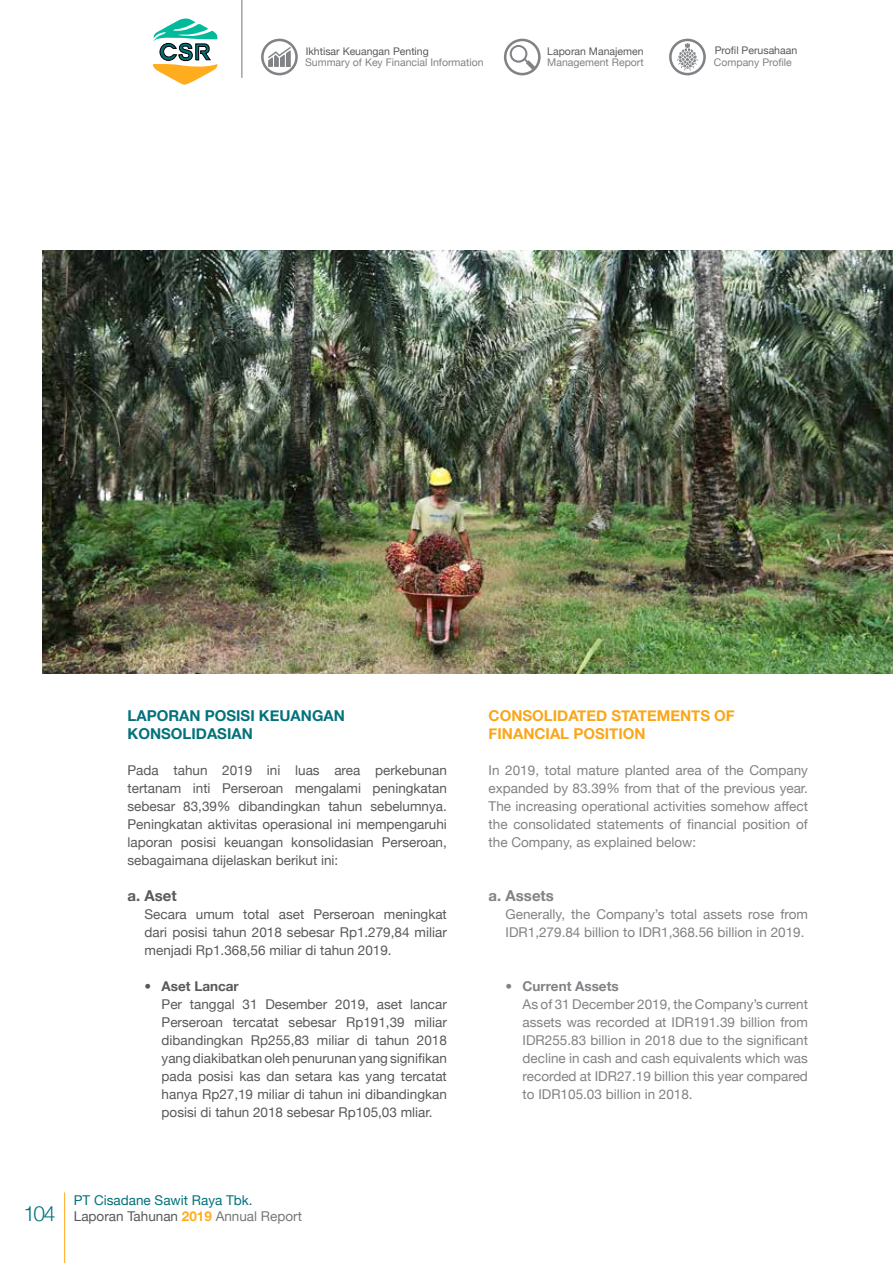
<style>
.page{position:relative;width:893px;height:1263px;background:#fff}
.page>*{position:absolute;margin:0;border:0;box-sizing:border-box;transform-origin:0 0}
.t1{font:700 15px/18px "Helvetica Neue";color:#faa61a}
.t2{font:700 15px/18px "Helvetica Neue";color:#04727b}
.t3{font:700 15px "Helvetica Neue";color:#808285}
.t4{font:700 15px "Helvetica Neue";color:#58595b}
.t5{font:13.5px/18px "Helvetica Neue";color:#58595b;text-align:justify}
.t6{font:13.5px/18px "Helvetica Neue";color:#808285}
.t7{font:13.5px/15.5px "Helvetica Neue";color:#02727b;text-align:center}
.t8{font:10.5px "Helvetica Neue";color:#808285}
.t9{font:10.5px "Helvetica Neue";color:#58595b}
.s1{font-weight:900;font-stretch:condensed}
.s2{font-weight:700}
.s3{font-weight:300;font-size:21px}
.s4{color:#58595b}
.s5{font-weight:700;color:#ffac1e}
.s6{color:#77787b}
</style>
<div class="page">
<hr style="left:241px;top:0;width:1px;height:78px;background:#808285">
<hr style="left:64px;top:1192px;width:1px;height:71px;background:#ffac1e">
<svg style="left:153px;top:18px;width:65px;height:67px"></svg>
<svg style="left:261px;top:39px;width:37px;height:36px"></svg>
<svg style="left:504px;top:39px;width:37px;height:36px"></svg>
<svg style="left:669px;top:39px;width:37px;height:36px"></svg>
<img style="left:43px;top:251px;width:850px;height:422px">
<p class="t9" style="left:306px;top:44px;width:125px">Ikhtisar Keuangan Penting</p>
<p class="t9" style="left:715px;top:43px;width:84px">Profil Perusahaan</p>
<p class="t8" style="left:305px;top:55px;width:180px">Summary of Key Financial Information</p>
<p class="t8" style="left:714px;top:55px;width:79px">Company Profile</p>
<p class="t9" style="left:547px;top:44px;width:98px">Laporan Manajemen</p>
<p class="t8" style="left:547px;top:55px;width:98px">Management Report</p>
<p class="t2" style="left:128px;top:707px;width:219px">LAPORAN POSISI KEUANGAN<br>KONSOLIDASIAN</p>
<p class="t5" style="left:128px;top:762px;width:321px">Pada tahun 2019 ini luas area perkebunan tertanam inti Perseroan mengalami peningkatan sebesar 83,39% dibandingkan tahun sebelumnya.<br>Peningkatan aktivitas operasional ini mempengaruhi laporan posisi keuangan konsolidasian Perseroan, sebagaimana dijelaskan berikut ini:</p>
<p class="t4" style="left:128px;top:884px;width:51px">a. Aset</p>
<p class="t5" style="left:145px;top:906px;width:304px">Secara umum total aset Perseroan meningkat dari posisi tahun 2018 sebesar Rp1.279,84 miliar menjadi Rp1.368,56 miliar di tahun 2019.</p>
<p class="t5" style="left:162px;top:978px;width:287px;text-align:left;text-indent:-17px"><span class="s1">•</span> <span class="s2">Aset Lancar<br></span>Per tanggal 31 Desember 2019, aset lancar Perseroan tercatat sebesar Rp191,39 miliar dibandingkan Rp255,83 miliar di tahun 2018 yang diakibatkan oleh penurunan yang signifikan pada posisi kas dan setara kas yang tercatat hanya Rp27,19 miliar di tahun ini dibandingkan posisi di tahun 2018 sebesar Rp105,03 mliar.</p>
<p class="t7" style="left:23px;top:1193px;width:280px">PT Cisadane Sawit Raya Tbk.<br><span class="s3">104</span> <span class="s4">Laporan Tahunan</span> <span class="s5">2019</span> <span class="s6">Annual Report</span></p>
<p class="t1" style="left:489px;top:707px;width:248px">CONSOLIDATED STATEMENTS OF<br>FINANCIAL POSITION</p>
<p class="t6" style="left:489px;top:762px;width:321px;text-align:justify">In 2019, total mature planted area of the Company expanded by 83.39% from that of the previous year.<br>The increasing operational activities somehow affect the consolidated statements of financial position of the Company, as explained below:</p>
<p class="t3" style="left:489px;top:884px;width:67px">a. Assets</p>
<p class="t6" style="left:506px;top:906px;width:304px">Generally, the Company’s total assets rose from<br>IDR1,279.84 billion to IDR1,368.56 billion in 2019.</p>
<p class="t6" style="left:523px;top:978px;width:287px;text-indent:-17px"><span class="s1">•</span> <span class="s2">Current Assets<br></span>As of 31 December 2019, the Company’s current assets was recorded at IDR191.39 billion from IDR255.83 billion in 2018 due to the significant decline in cash and cash equivalents which was recorded at IDR27.19 billion this year compared to IDR105.03 billion in 2018.</p>
</div>
